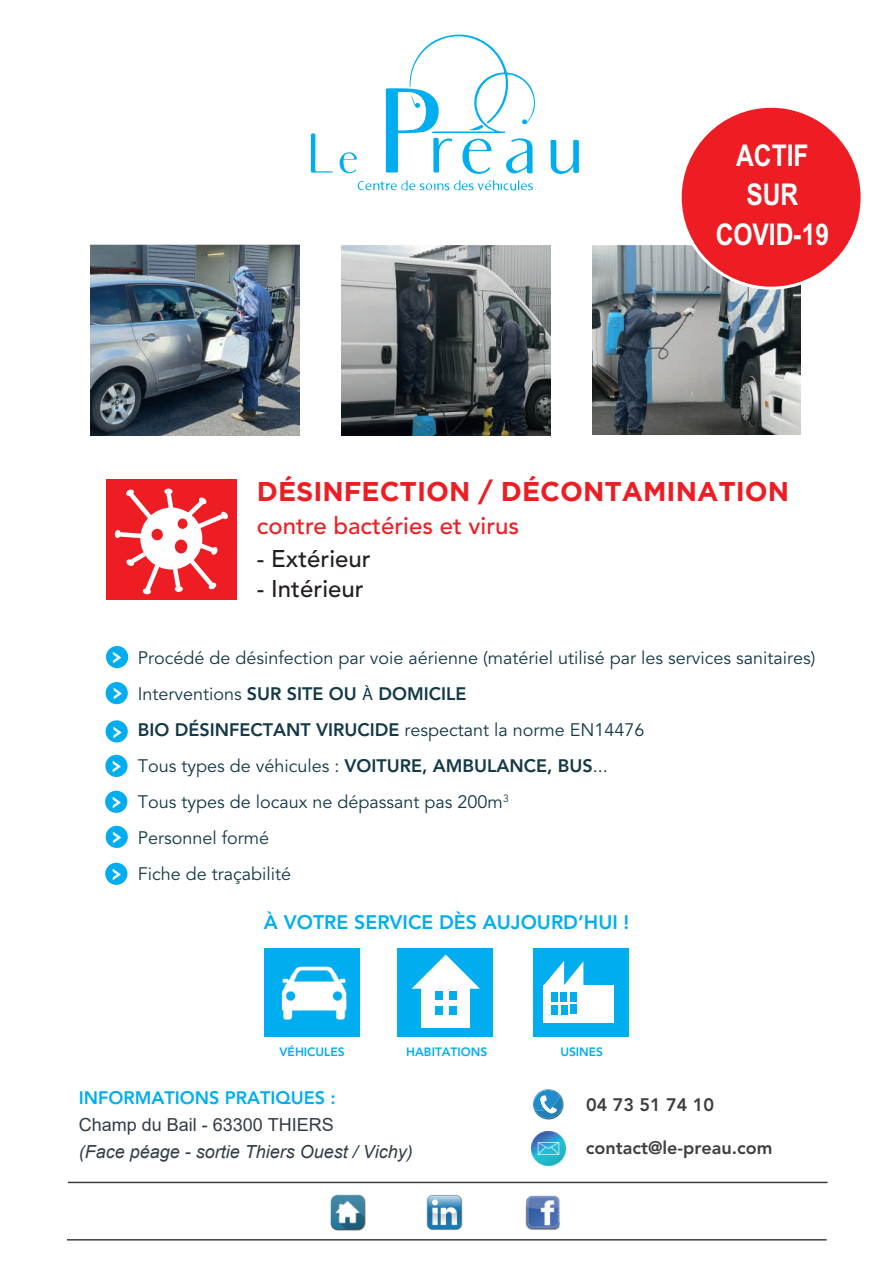
<style>
.page{position:relative;width:893px;height:1263px;background:#fff}
.page>*{position:absolute;margin:0;border:0;box-sizing:border-box;transform-origin:0 0}
.t1{font:31.2px/35.4px "Acens";color:#fff}
.t2{font:700 30px/39.8px "Arial Narrow";color:#fff;text-align:center}
.t3{font:700 27px "Gotham";color:#ee1d23}
.t4{font:500 24px "Avenir LT Std";color:#ee1d23}
.t5{font:500 24px "Avenir LT Std";color:#231f20}
.t6{font:800 19.5px "Avenir LT Std";color:#00aeef}
.t7{font:18px/36px "Avenir LT Std";color:#143947}
.t8{font:italic 18px "Arial";color:#323d47}
.t9{font:800 18px "Avenir LT Std";color:#3e3e3f}
.t10{font:18px "Arial";color:#323d47}
.t11{font:800 18px "Avenir LT Std";color:#00aeef}
.t12{font:800 12px "Avenir LT Std";color:#00aeef}
.s1{font-weight:800}
.s2{font-family:"Myriad Pro"}
</style>
<div class="page">
<svg style="left:551px;top:140px;width:28px;height:34px"></svg>
<svg style="left:311px;top:34px;width:224px;height:157px"></svg>
<hr style="left:68px;top:1182px;width:759px;height:1px;background:#3e3e3f">
<img style="left:525px;top:1195px;width:35px;height:36px">
<img style="left:427px;top:1195px;width:35px;height:35px">
<img style="left:330px;top:1194px;width:36px;height:36px">
<hr style="left:67px;top:1239px;width:760px;height:1px;background:#3e3e3f">
<div style="left:106px;top:646px;width:22px;height:22px;background:#00aeef;border-radius:50%"></div>
<div style="left:106px;top:682px;width:22px;height:22px;background:#00aeef;border-radius:50%"></div>
<div style="left:106px;top:720px;width:22px;height:22px;background:#00aeef;border-radius:50%"></div>
<div style="left:105px;top:755px;width:23px;height:22px;background:#00aeef;border-radius:50%"></div>
<svg style="left:533px;top:1089px;width:31px;height:31px"></svg>
<img style="left:532px;top:1131px;width:34px;height:34px">
<div style="left:105px;top:791px;width:22px;height:22px;background:#00aeef;border-radius:50%"></div>
<div style="left:264px;top:948px;width:96px;height:88px;background:#00aeef"></div>
<div style="left:106px;top:480px;width:131px;height:120px;background:#ee1d23"></div>
<svg style="left:115px;top:488px;width:113px;height:107px"></svg>
<div style="left:398px;top:949px;width:95px;height:88px;background:#00aeef"></div>
<img style="left:281px;top:966px;width:66px;height:54px">
<div style="left:533px;top:948px;width:95px;height:88px;background:#00aeef"></div>
<div style="left:543px;top:985px;width:71px;height:38px;background:#fff"></div>
<svg style="left:544px;top:961px;width:39px;height:24px"></svg>
<div style="left:551px;top:1005px;width:7px;height:9px;background:#00aeef"></div>
<div style="left:561px;top:1005px;width:6px;height:9px;background:#00aeef"></div>
<div style="left:570px;top:1004px;width:7px;height:10px;background:#00aeef"></div>
<div style="left:551px;top:992px;width:7px;height:9px;background:#00aeef"></div>
<div style="left:561px;top:992px;width:6px;height:9px;background:#00aeef"></div>
<div style="left:570px;top:992px;width:7px;height:9px;background:#00aeef"></div>
<div style="left:106px;top:826px;width:22px;height:22px;background:#00aeef;border-radius:50%"></div>
<img style="left:592px;top:245px;width:208px;height:190px">
<div style="left:422px;top:979px;width:48px;height:48px;background:#fff"></div>
<div style="left:435px;top:991px;width:7px;height:8px;background:#00aeef"></div>
<div style="left:435px;top:1006px;width:7px;height:9px;background:#00aeef"></div>
<div style="left:450px;top:991px;width:7px;height:8px;background:#00aeef"></div>
<div style="left:450px;top:1006px;width:7px;height:9px;background:#00aeef"></div>
<svg style="left:412px;top:954px;width:68px;height:35px"></svg>
<div style="left:105px;top:863px;width:22px;height:22px;background:#00aeef;border-radius:50%"></div>
<div style="left:680px;top:106px;width:182px;height:182px;background:#ee1d23;border-radius:50%"></div>
<img style="left:342px;top:245px;width:209px;height:190px">
<img style="left:91px;top:245px;width:209px;height:190px">
<h2 class="t2" style="left:716px;top:135px;width:115px">ACTIF<br>SUR<br>COVID-19</h2>
<h3 class="t3" style="left:257px;top:476px;width:534px">DÉSINFECTION / DÉCONTAMINATION</h3>
<h3 class="t4" style="left:257px;top:512px;width:264px">contre bactéries et virus</h3>
<h3 class="t5" style="left:257px;top:545px;width:115px">- Extérieur</h3>
<h3 class="t5" style="left:257px;top:575px;width:108px">- Intérieur</h3>
<h1 class="t1" style="left:112px;top:640px;width:11px">&gt; &gt;</h1>
<h1 class="t1" style="left:111px;top:715px;width:11px;line-height:34.7px">&gt; &gt;</h1>
<h1 class="t1" style="left:111px;top:785px;width:10px">&gt;</h1>
<h1 class="t1" style="left:112px;top:820px;width:10px">&gt;</h1>
<h1 class="t1" style="left:111px;top:857px;width:10px">&gt;</h1>
<p class="t7" style="left:138px;top:640px;width:679px">Procédé de désinfection par voie aérienne (matériel utilisé par les services sanitaires)<br>Interventions <span class="s1">SUR SITE OU</span> <span class="s2">À</span> <span class="s1">DOMICILE<br>BIO DÉSINFECTANT VIRUCIDE</span> respectant la norme EN14476<br>Tous types de véhicules : <span class="s1">VOITURE, AMBULANCE, BUS</span>...<br>Tous types de locaux ne dépassant pas 200m<sup>3<br></sup>Personnel formé<br>Fiche de traçabilité</p>
<p class="t6" style="left:264px;top:910px;width:367px">À VOTRE SERVICE DÈS AUJOURD’HUI !</p>
<p class="t12" style="left:280px;top:1045px;width:67px">VÉHICULES</p>
<p class="t12" style="left:406px;top:1045px;width:83px">HABITATIONS</p>
<p class="t12" style="left:560px;top:1045px;width:44px">USINES</p>
<p class="t11" style="left:79px;top:1087px;width:258px">INFORMATIONS PRATIQUES :</p>
<p class="t10" style="left:79px;top:1112px;width:257px">Champ du Bail - 63300 THIERS</p>
<p class="t8" style="left:79px;top:1140px;width:336px">(Face péage - sortie Thiers Ouest / Vichy)</p>
<p class="t9" style="left:586px;top:1094px;width:129px">04 73 51 74 10</p>
<p class="t9" style="left:586px;top:1137px;width:188px">contact@le-preau.com</p>
</div>
